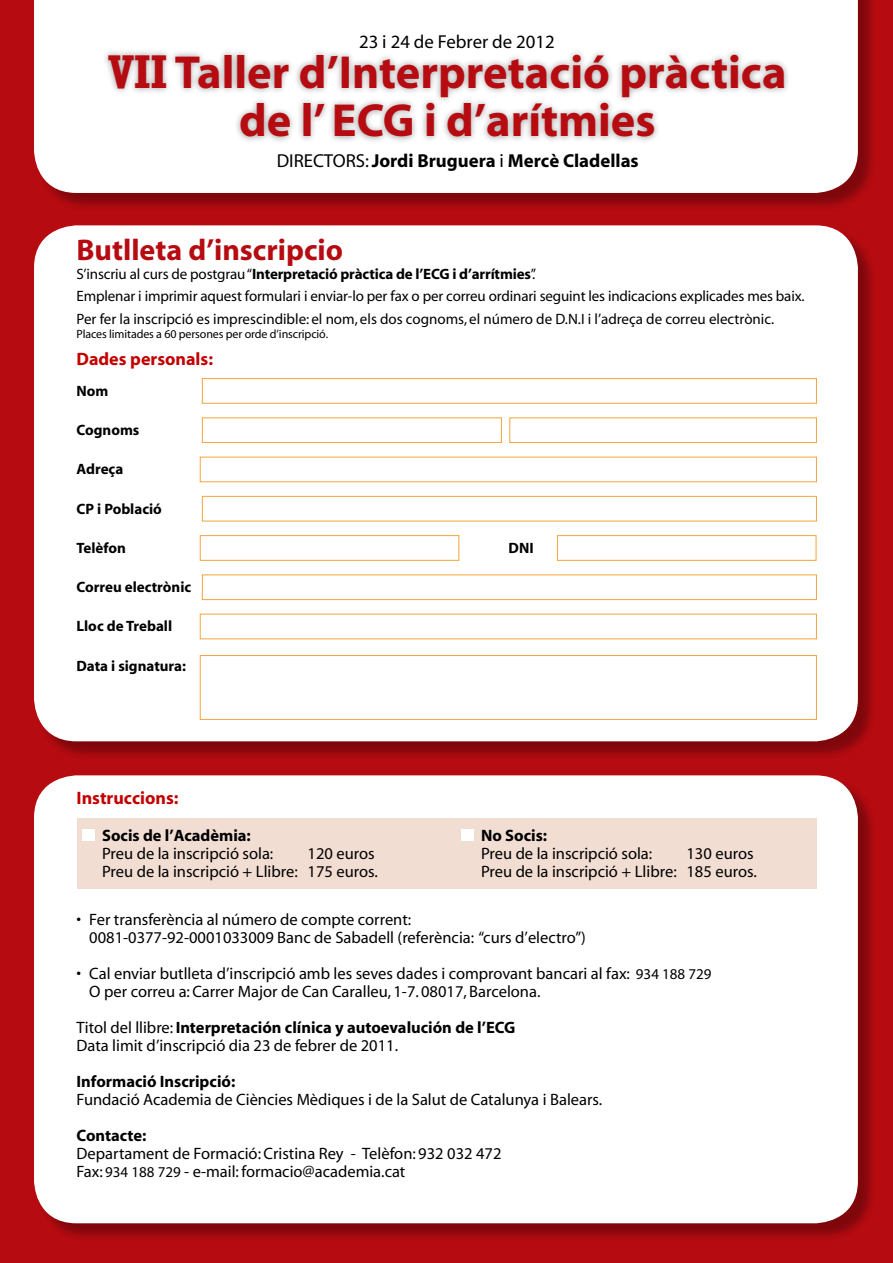
<style>
.page{position:relative;width:893px;height:1263px;background:#b50b11}
.page>*{position:absolute;margin:0;border:0;box-sizing:border-box;transform-origin:0 0}
.t1{font:700 46.5px/48px "Myriad";color:#b50b11;text-align:center}
.t2{font:700 30px "Myriad";color:#b50b11}
.t3{font:700 18.75px "Myriad";color:#000}
.t4{font:18.75px "Myriad";color:#000}
.t5{font:700 18px "Myriad";color:#c30000}
.t6{font:16.5px/18px "Myriad";color:#000}
.t7{font:700 16.5px "Myriad";color:#000}
.t8{font:15px/22.2px "Myriad";letter-spacing:-.01em;color:#000}
.t9{font:700 15px "Myriad";color:#000}
.t10{font:12px "Myriad";letter-spacing:-.01em;color:#000}
.s1{font-family:"Rockwell";font-stretch:condensed}
.s2{font-weight:400}
.s3{font-weight:700}
.s4{font-size:15px}
</style>
<div class="page">
<div style="left:36px;top:227px;width:841px;height:533px;background:#000;opacity:.3"></div>
<div style="left:34px;top:225px;width:824px;height:516px;background:#fff;border-radius:43px"></div>
<div style="left:36px;top:777px;width:841px;height:465px;background:#000;opacity:.3"></div>
<div style="left:34px;top:775px;width:824px;height:448px;background:#fff;border-radius:43px"></div>
<div style="left:36px;top:0;width:841px;height:212px;background:#000;opacity:.3"></div>
<div style="left:34px;top:0;width:824px;height:193px;background:#fff"></div>
<div style="left:77px;top:818px;width:739px;height:71px;background:#f2ddd3"></div>
<div style="left:102px;top:48px;width:689px;height:95px;background:#000;opacity:.4"></div>
<div style="left:82px;top:829px;width:13px;height:12px;background:#fff"></div>
<div style="left:461px;top:829px;width:13px;height:12px;background:#fff"></div>
<div style="left:202px;top:574px;width:615px;height:26px;border:1px solid #f4a53a"></div>
<div style="left:202px;top:496px;width:615px;height:25px;border:1px solid #f4a53a"></div>
<div style="left:202px;top:378px;width:615px;height:26px;border:1px solid #f4a53a"></div>
<div style="left:202px;top:417px;width:300px;height:26px;border:1px solid #f4a53a"></div>
<div style="left:200px;top:655px;width:617px;height:65px;border:1px solid #f4a53a"></div>
<div style="left:200px;top:535px;width:259px;height:26px;border:1px solid #f4a53a"></div>
<div style="left:557px;top:535px;width:259px;height:26px;border:1px solid #f4a53a"></div>
<div style="left:509px;top:417px;width:308px;height:26px;border:1px solid #f4a53a"></div>
<p class="t4" style="left:359px;top:32px;width:197px">23 i 24 de Febrer de 2012</p>
<h1 class="t1" style="left:108px;top:50px;width:680px"><span class="s1">VII</span> Taller d’Interpretació pràctica de l’ ECG i d’arítmies</h1>
<p class="t3" style="left:277px;top:151px;width:364px"><span class="s2">DIRECTORS:</span> Jordi Bruguera <span class="s2">i</span> Mercè Cladellas</p>
<h2 class="t2" style="left:77px;top:234px;width:268px">Butlleta d’inscripcio</h2>
<p class="t8" style="left:77px;top:264px;width:730px">S’inscriu al curs de postgrau“<span class="s3">Interpretació pràctica de l’ECG i d’arrítmies</span>”.<br>Emplenar i imprimir aquest formulari i enviar-lo per fax o per correu ordinari seguint les indicacions explicades mes baix.<br>Per fer la inscripció es imprescindible: el nom, els dos cognoms, el número de D.N.I i l’adreça de correu electrònic.</p>
<p class="t10" style="left:77px;top:327px;width:253px">Places limitades a 60 persones per orde d’inscripció.</p>
<p class="t5" style="left:77px;top:350px;width:138px">Dades personals:</p>
<p class="t9" style="left:77px;top:383px;width:33px">Nom</p>
<p class="t9" style="left:77px;top:422px;width:64px">Cognoms</p>
<p class="t9" style="left:77px;top:462px;width:48px">Adreça</p>
<p class="t9" style="left:77px;top:501px;width:87px">CP i Població</p>
<p class="t9" style="left:77px;top:540px;width:51px">Telèfon</p>
<p class="t9" style="left:509px;top:540px;width:27px">DNI</p>
<p class="t9" style="left:77px;top:579px;width:116px">Correu electrònic</p>
<p class="t9" style="left:77px;top:619px;width:97px">Lloc de Treball</p>
<p class="t9" style="left:77px;top:658px;width:111px">Data i signatura:</p>
<p class="t5" style="left:77px;top:789px;width:103px">Instruccions:</p>
<p class="t7" style="left:102px;top:826px;width:150px">Socis de l’Acadèmia:</p>
<p class="t6" style="left:102px;top:845px;width:173px">Preu de la inscripció sola:</p>
<p class="t7" style="left:481px;top:826px;width:68px">No Socis:</p>
<p class="t6" style="left:481px;top:845px;width:173px">Preu de la inscripció sola:</p>
<p class="t6" style="left:481px;top:845px;width:277px;text-align:right">130 euros<br>Preu de la inscripció + Llibre: 185 euros.</p>
<p class="t6" style="left:89px;top:911px;width:498px;text-indent:-13px">• Fer transferència al número de compte corrent:<br>0081-0377-92-0001033009 Banc de Sabadell (referència: “curs d’electro”)</p>
<p class="t6" style="left:89px;top:965px;width:624px;text-indent:-13px">• Cal enviar butlleta d’inscripció amb les seves dades i comprovant bancari al fax: <span class="s4">934 188 729<br></span>O per correu a: Carrer Major de Can Caralleu, 1-7. 08017, Barcelona.</p>
<p class="t6" style="left:77px;top:1019px;width:440px">Titol del llibre: <span class="s3">Interpretación clínica y autoevalución de l’ECG<br></span>Data limit d’inscripció dia 23 de febrer de 2011.</p>
<p class="t7" style="left:77px;top:1072px;width:160px">Informació Inscripció:</p>
<p class="t6" style="left:77px;top:1091px;width:527px">Fundació Academia de Ciències Mèdiques i de la Salut de Catalunya i Balears.</p>
<p class="t7" style="left:77px;top:1126px;width:72px">Contacte:</p>
<p class="t6" style="left:77px;top:1145px;width:426px">Departament de Formació:Cristina Rey - Telèfon: 932 032 472<br>Fax: <span class="s4">934 188 729</span> - e-mail:formacio@academia.cat</p>
<p class="t6" style="left:102px;top:845px;width:277px;text-align:right">120 euros<br>Preu de la inscripció + Llibre: 175 euros.</p>
</div>
